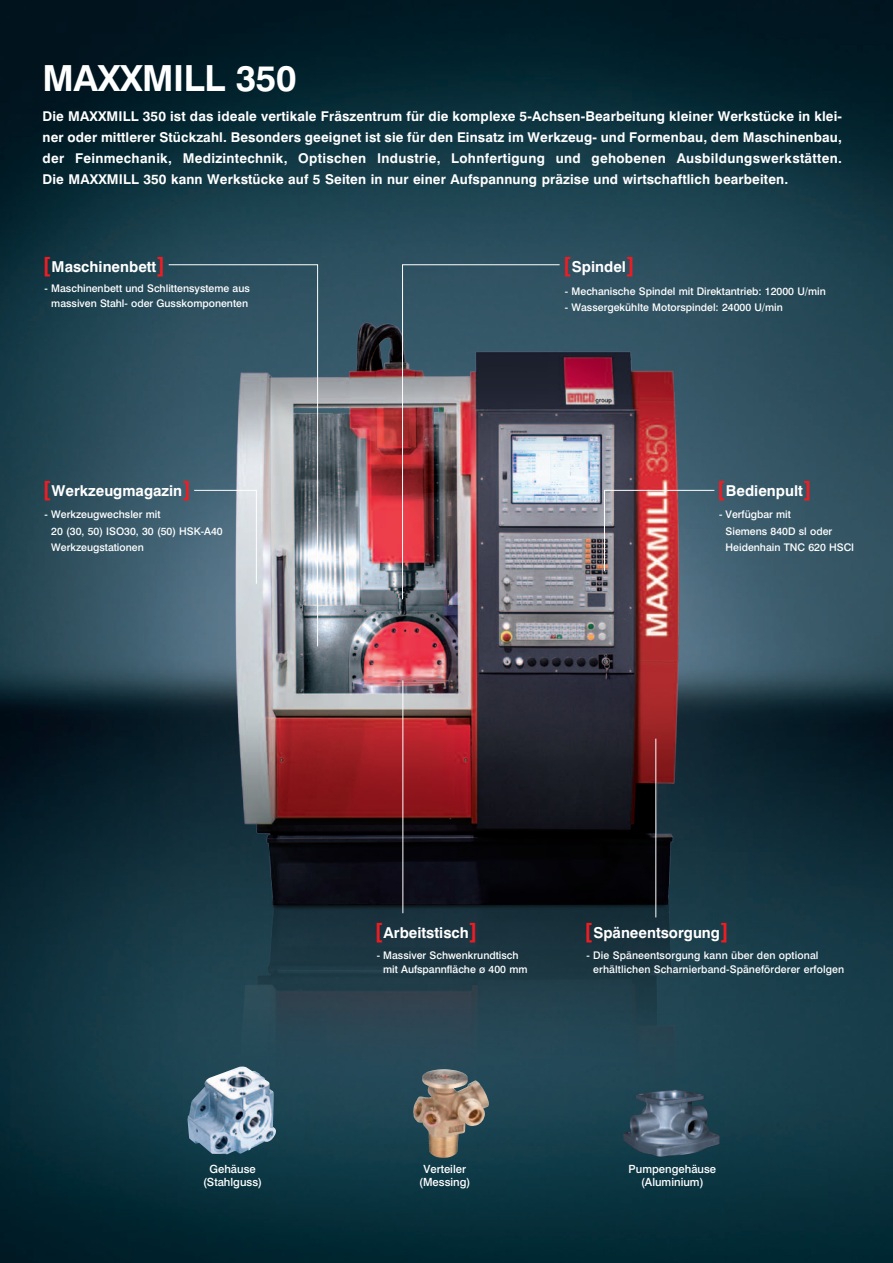
<style>
.page{position:relative;width:893px;height:1263px;background:#fff}
.page>*{position:absolute;margin:0;border:0;box-sizing:border-box;transform-origin:0 0}
.t1{font:700 36px "Swiss 721 BT";letter-spacing:-.01em;color:#fff}
.t2{font:700 15px "Swiss 721 BT";color:#fff}
.t3{font:700 13.5px/21px "Swiss 721 BT";letter-spacing:.01em;color:#fff;text-align:justify}
.t4{font:500 11.25px/13.5px "Swiss 721 BT";color:#fff;text-align:center}
.t5{font:500 10.5px/16.5px "Swiss 721 BT";color:#fff}
.s1{font-size:21px;color:#ee1d23}
</style>
<div class="page">
<img style="left:0;top:0;width:893px;height:1263px">
<img style="left:109px;top:200px;width:706px;height:950px">
<img style="left:187px;top:1066px;width:89px;height:89px">
<img style="left:413px;top:1069px;width:76px;height:89px">
<img style="left:623px;top:1089px;width:97px;height:68px">
<hr style="left:403px;top:680px;width:1px;height:233px;background:#fff">
<svg style="left:604px;top:490px;width:111px;height:81px"></svg>
<hr style="left:656px;top:739px;width:1px;height:178px;background:#fff">
<img style="left:402px;top:264px;width:158px;height:336px">
<svg style="left:168px;top:264px;width:150px;height:383px"></svg>
<svg style="left:194px;top:490px;width:63px;height:94px"></svg>
<h1 class="t1" style="left:43px;top:56px;width:255px">MaXXmill 350</h1>
<p class="t3" style="left:43px;top:106px;width:801px;text-indent:100px">350 ist das ideale vertikale Fräszentrum für die komplexe 5-Achsen-Bearbeitung kleiner Werkstücke in klei&shy;ner oder mittlerer Stückzahl. Besonders geeignet ist sie für den Einsatz im Werkzeug- und Formenbau, dem Maschinenbau, der Feinmechanik, Medizintechnik, Optischen I ndustrie, Lohnfertigung und gehobenen Ausbildungswerkstätten.<br>Die MAXXMILL</p>
<p class="t3" style="left:43px;top:106px;width:84px">Die MAXXMILL</p>
<p class="t3" style="left:143px;top:169px;width:646px">350 kann Werkstücke auf 5 Seiten in nur einer Aufspannung präzise und wirtschaftlich bearbeiten.</p>
<h2 class="t2" style="left:43px;top:257px;width:124px"><span class="s1">[</span>Maschinenbett<span class="s1">]</span></h2>
<p class="t5" style="left:45px;top:281px;width:207px;line-height:14.4px;text-align:center">- Maschinenbett und Schlittensysteme aus massiven Stahl- oder Gusskomponenten</p>
<h2 class="t2" style="left:43px;top:481px;width:150px"><span class="s1">[</span>Werkzeugmagazin<span class="s1">]</span></h2>
<p class="t5" style="left:51px;top:506px;width:173px;text-indent:-7px">- Werkzeugwechsler mit<br>20 (30, 50) ISO30, 30 (50) HSK-A40<br>Werkzeugstationen</p>
<h2 class="t2" style="left:563px;top:257px;width:73px"><span class="s1">[</span>Spindel<span class="s1">]</span></h2>
<p class="t5" style="left:565px;top:282px;width:262px">- Mechanische Spindel mit Direktantrieb: 12000 U/min</p>
<p class="t5" style="left:565px;top:299px;width:219px">- Wassergekühlte Motorspindel: 24000 U/min</p>
<h2 class="t2" style="left:717px;top:481px;width:96px"><span class="s1">[</span>Bedienpult<span class="s1">]</span></h2>
<p class="t5" style="left:726px;top:506px;width:130px;text-indent:-7px">- Verfügbar mit<br>Siemens 840D sl oder<br>Heidenhain TNC 620 HSCI</p>
<h2 class="t2" style="left:375px;top:924px;width:105px"><span class="s1">[</span>Arbeitstisch<span class="s1">]</span></h2>
<p class="t5" style="left:383px;top:948px;width:146px;line-height:14.4px;text-indent:-6px">- Massiver Schwenkrundtisch mit Aufspannfläche ø 400 mm</p>
<h2 class="t2" style="left:584px;top:924px;width:146px"><span class="s1">[</span>Späneentsorgung<span class="s1">]</span></h2>
<p class="t5" style="left:593px;top:948px;width:252px;line-height:14.4px;text-indent:-7px">- Die Späneentsorgung kann über den optional erhältlichen Scharnierband-Späneförderer erfolgen</p>
<p class="t4" style="left:203px;top:1162px;width:61px">Gehäuse (Stahlguss)</p>
<p class="t4" style="left:419px;top:1162px;width:53px">Verteiler (Messing)</p>
<p class="t4" style="left:629px;top:1162px;width:89px">Pumpengehäuse (Aluminium)</p>
</div>
